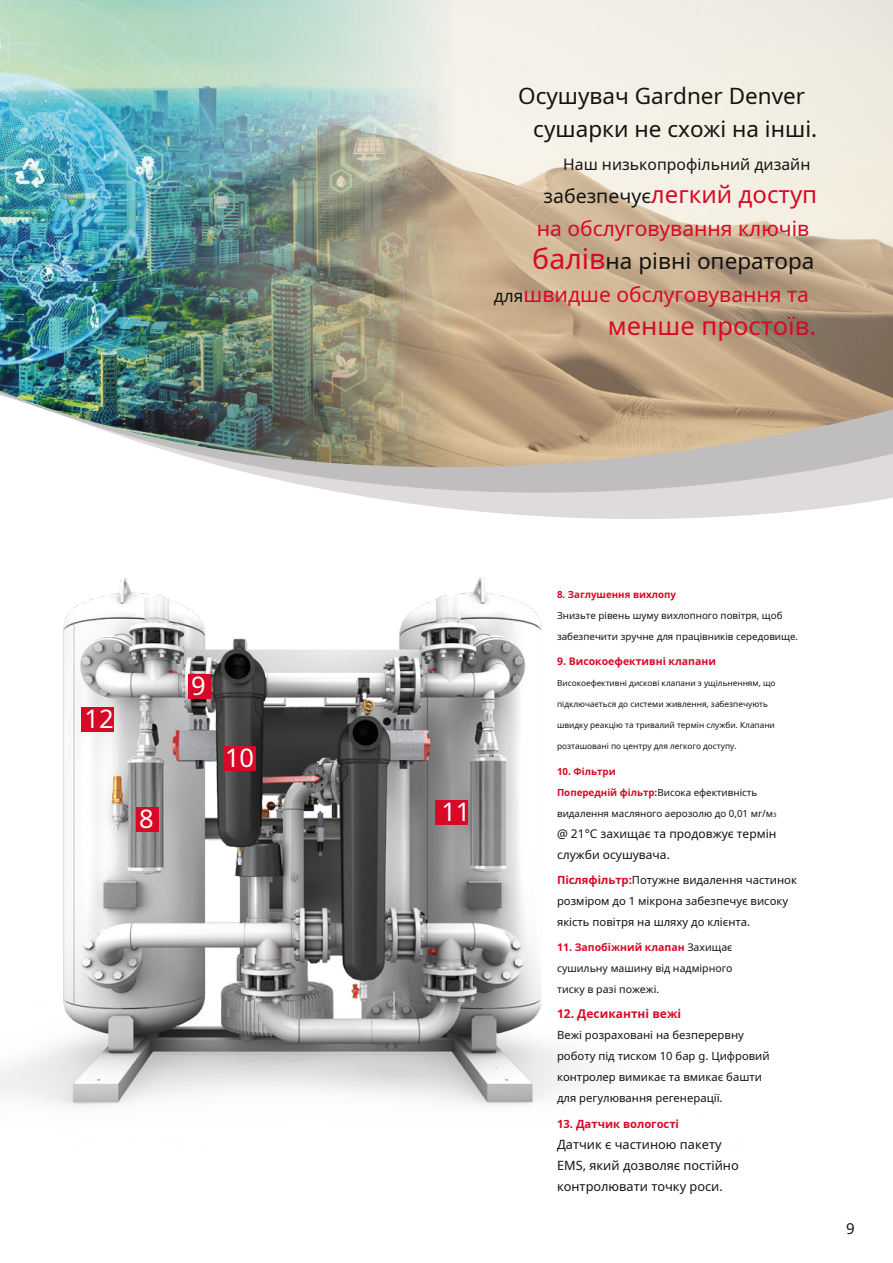
<style>
.page{position:relative;width:893px;height:1263px;background:#fff}
.page>*{position:absolute;margin:0;border:0;box-sizing:border-box;transform-origin:0 0}
.t1{font:25.5px "Noto Sans";color:#d70926}
.t2{font:25.5px "Noto Sans";color:#fff}
.t3{font:24px "Noto Sans";color:#d70926}
.t4{font:22.5px/33px "Noto Sans";color:#141310}
.t5{font:21px "Noto Sans";color:#d70926}
.t6{font:15.75px "Noto Sans";color:#141310}
.t7{font:15px "Noto Sans";color:#141310}
.t8{font:12.75px/21px "Noto Sans";color:#141310}
.t9{font:12px/21px "Noto Sans";color:#141310}
.t10{font:700 12px "Noto Sans";color:#d70926}
.t11{font:11.25px/21px "Noto Sans";color:#141310}
.t12{font:700 11.25px "Noto Sans";color:#d70926}
.t13{font:10.5px/21px "Noto Sans";color:#141310;text-align:justify}
.t14{font:700 10.5px "Noto Sans";color:#d70926}
.t15{font:9.75px/21px "Noto Sans";color:#141310}
.t16{font:700 9.75px "Noto Sans";color:#d70926}
.t17{font:8.25px "Noto Sans";color:#141310}
.s1{font-size:19.5px;color:#141310}
.s2{font-size:28.5px;color:#d70926}
.s3{font-size:17.25px;color:#141310}
.s4{font-weight:700;color:#d70926}
.s5{font-size:6px}
</style>
<div class="page">
<img style="left:0;top:0;width:453px;height:228px">
<img style="left:0;top:228px;width:893px;height:291px">
<img style="left:0;top:577px;width:584px;height:530px">
<div style="left:136px;top:806px;width:23px;height:25px;background:#d70926"></div>
<div style="left:188px;top:674px;width:23px;height:25px;background:#d70926"></div>
<div style="left:223px;top:746px;width:33px;height:25px;background:#d70926"></div>
<div style="left:435px;top:800px;width:33px;height:25px;background:#d70926"></div>
<div style="left:81px;top:707px;width:33px;height:25px;background:#d70926"></div>
<h3 class="t4" style="left:533px;top:79px;width:285px;text-indent:-15px">Осушувач Gardner Denver сушарки не схожі на інші.</h3>
<h3 class="t6" style="left:563px;top:153px;width:249px">Наш низькопрофільний дизайн</h3>
<h2 class="t3" style="left:543px;top:178px;width:275px"><span class="s1">забезпечує</span>легкий доступ</h2>
<h3 class="t5" style="left:537px;top:214px;width:274px">на обслуговування ключів</h3>
<h3 class="t4" style="left:532px;top:244px;width:284px"><span class="s2">балів</span>на рівні оператора</h3>
<h3 class="t5" style="left:494px;top:280px;width:316px"><span class="s3">для</span>швидше обслуговування та</h3>
<h1 class="t1" style="left:608px;top:308px;width:210px">менше простоїв.</h1>
<h1 class="t2" style="left:85px;top:701px;width:31px">12</h1>
<h1 class="t2" style="left:191px;top:668px;width:16px">9</h1>
<h1 class="t2" style="left:225px;top:740px;width:31px">10</h1>
<h1 class="t2" style="left:139px;top:800px;width:16px">8</h1>
<h1 class="t2" style="left:441px;top:794px;width:31px">11</h1>
<p class="t16" style="left:557px;top:588px;width:121px">8. Заглушення вихлопу</p>
<p class="t15" style="left:557px;top:605px;width:243px">Знизьте рівень шуму вихлопного повітря, щоб забезпечити зручне для працівників середовище.</p>
<p class="t14" style="left:557px;top:654px;width:160px">9. Високоефективні клапани</p>
<p class="t17" style="left:557px;top:677px;width:220px">Високоефективні дискові клапани з ущільненням, що</p>
<p class="t17" style="left:557px;top:698px;width:212px">підключається до системи живлення, забезпечують</p>
<p class="t17" style="left:557px;top:719px;width:219px">швидку реакцію та тривалий термін служби. Клапани</p>
<p class="t17" style="left:557px;top:740px;width:181px">розташовані по центру для легкого доступу.</p>
<p class="t15" style="left:557px;top:760px;width:221px"><span class="s4">10. Фільтри<br>Попередній фільтр:</span>Висока ефективність видалення масляного аерозолю до 0,01 мг/м<span class="s5">3</span></p>
<p class="t9" style="left:557px;top:822px;width:221px">@ 21°C захищає та продовжує термін служби осушувача.</p>
<p class="t11" style="left:557px;top:869px;width:241px"><span class="s4">Післяфільтр:</span>Потужне видалення частинок розміром до 1 мікрона забезпечує високу якість повітря на шляху до клієнта.</p>
<p class="t13" style="left:557px;top:936px;width:177px"><span class="s4">11. Запобіжний клапан</span> Захищає сушильну машину від надмірного тиску в разі пожежі.</p>
<p class="t10" style="left:557px;top:1005px;width:126px">12. Десикантні вежі</p>
<p class="t11" style="left:557px;top:1024px;width:214px">Вежі розраховані на безперервну роботу під тиском 10 бар g. Цифровий контролер вимикає та вмикає башти для регулювання регенерації.</p>
<p class="t12" style="left:557px;top:1115px;width:124px">13. Датчик вологості</p>
<p class="t8" style="left:557px;top:1133px;width:183px">Датчик є частиною пакету<br>EMS, який дозволяє постійно контролювати точку роси.</p>
<h3 class="t7" style="left:846px;top:1218px;width:10px">9</h3>
</div>
